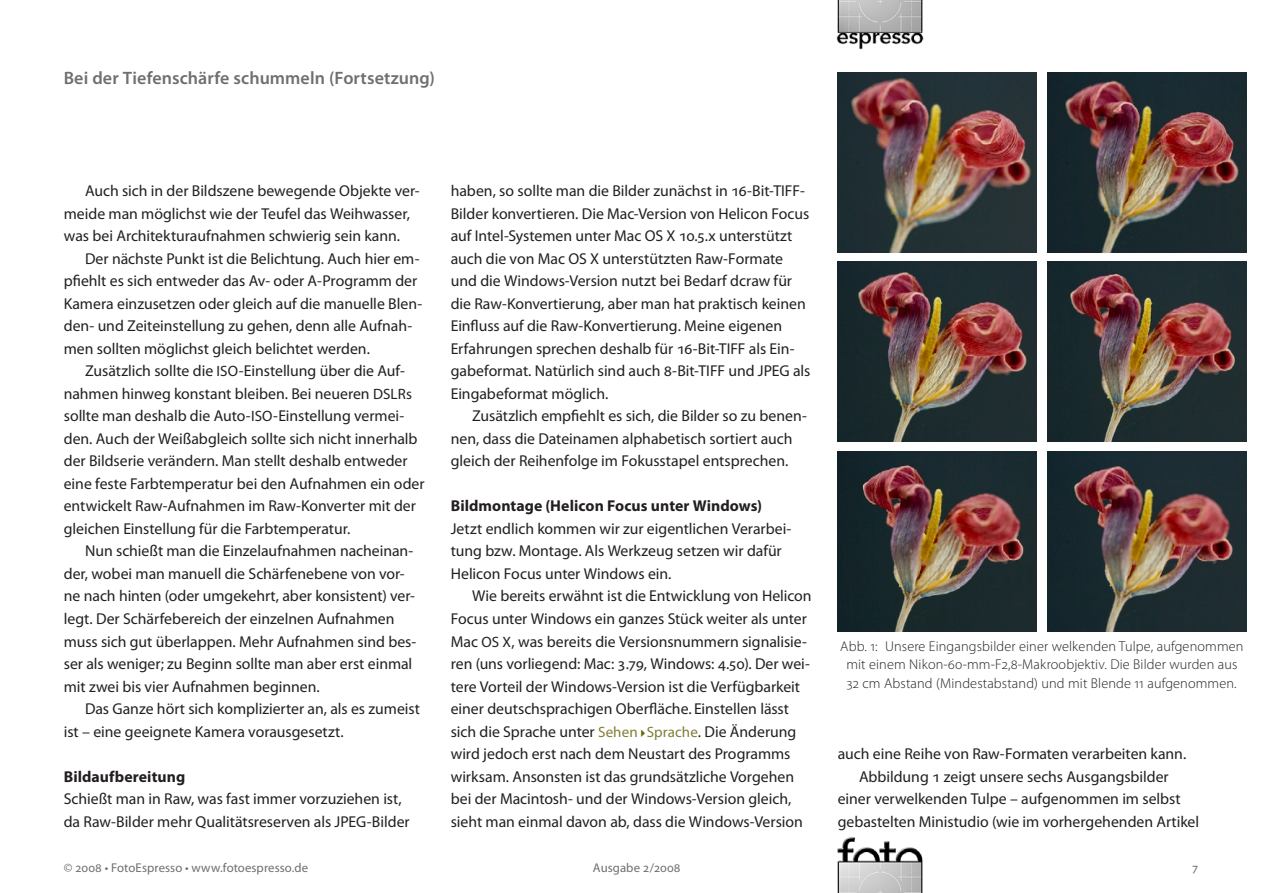
<style>
.page{position:relative;width:1263px;height:893px;background:#fff}
.page>*{position:absolute;margin:0;border:0;box-sizing:border-box;transform-origin:0 0}
.Titel_1_Fortsetzung{font:600 18px "Myriad Pro";letter-spacing:.005em;color:#6d6f71}
.P_x{font:15.75px/22.5px "Myriad Pro";color:#231f20}
.P_intro_nospace{font:15.75px/22.5px "Myriad Pro";color:#231f20}
.t1{font:700 15.75px "Myriad Pro";letter-spacing:.005em;color:#231f20}
.Figure-no{font:300 14.25px/18.8px "Myriad Pro";letter-spacing:.01em;color:#231f20;text-align:center}
.t2{font:12.75px "Myriad Pro";letter-spacing:.005em;color:#6d6f71}
.s1{font-size:15px}
.s2{font-size:15px;color:#827c36}
.s3{font-family:"My Sym 2";font-size:12px;color:#636606}
</style>
<div class="page">
<img style="left:836px;top:0;width:88px;height:50px">
<img style="left:837px;top:837px;width:86px;height:56px">
<img style="left:838px;top:72px;width:199px;height:180px">
<img style="left:1048px;top:72px;width:199px;height:180px">
<img style="left:838px;top:262px;width:199px;height:180px">
<img style="left:1048px;top:262px;width:199px;height:180px">
<img style="left:838px;top:451px;width:199px;height:180px">
<img style="left:1048px;top:451px;width:199px;height:180px">
<p class="Titel_1_Fortsetzung" style="left:64px;top:68px;width:373px">Bei der Tiefenschärfe schummeln (Fortsetzung)</p>
<p class="P_x" style="left:64px;top:180px;width:357px;text-indent:21px">Auch sich in der Bildszene bewegende Objekte ver&shy;meide man möglichst wie der Teufel das Weihwasser, was bei Architekturaufnahmen schwierig sein kann.</p>
<p class="P_x" style="left:64px;top:248px;width:360px;text-indent:21px">Der nächste Punkt ist die Belichtung. Auch hier em&shy;pfiehlt es sich entweder das Av- oder A-Programm der Kamera einzusetzen oder gleich auf die manuelle Blen&shy;den- und Zeiteinstellung zu gehen, denn alle Aufnah&shy;men sollten möglichst gleich belichtet werden.</p>
<p class="P_x" style="left:64px;top:360px;width:362px;text-indent:21px">Zusätzlich sollte die <span class="s1">ISO</span>-Einstellung über die Auf&shy;nahmen hinweg konstant bleiben. Bei neueren <span class="s1">DSLRs </span>sollte man deshalb die Auto-<span class="s1">ISO</span>-Einstellung vermei&shy;den. Auch der Weißabgleich sollte sich nicht innerhalb der Bildserie verändern. Man stellt deshalb entweder eine feste Farbtemperatur bei den Aufnahmen ein oder entwickelt Raw-Aufnahmen im Raw-Konverter mit der gleichen Einstellung für die Farbtemperatur.</p>
<p class="P_x" style="left:64px;top:540px;width:354px;text-indent:21px">Nun schießt man die Einzelaufnahmen nacheinan&shy;der, wobei man manuell die Schärfenebene von vor&shy;ne nach hinten (oder umgekehrt, aber konsistent) ver&shy;legt. Der Schärfebereich der einzelnen Aufnahmen muss sich gut überlappen. Mehr Aufnahmen sind bes&shy;ser als weniger; zu Beginn sollte man aber erst einmal mit zwei bis vier Aufnahmen beginnen.</p>
<p class="P_x" style="left:64px;top:698px;width:358px;text-indent:21px">Das Ganze hört sich komplizierter an, als es zumeist ist – eine geeignete Kamera vorausgesetzt.</p>
<h3 class="t1" style="left:64px;top:767px;width:123px">Bildaufbereitung</h3>
<p class="P_intro_nospace" style="left:64px;top:788px;width:347px">Schießt man in Raw, was fast immer vorzuziehen ist, da Raw-Bilder mehr Qualitätsreserven als JPEG-Bilder</p>
<p class="P_intro_nospace" style="left:451px;top:180px;width:361px">haben, so sollte man die Bilder zunächst in 16-Bit-TIFF-Bilder konvertieren. Die Mac-Version von Helicon Focus auf Intel-Systemen unter Mac OS X 10.5.x unterstützt auch die von Mac OS X unterstützten Raw-Formate und die Windows-Version nutzt bei Bedarf dcraw für die Raw-Konvertierung, aber man hat praktisch keinen Einfluss auf die Raw-Konvertierung. Meine eigenen Erfahrungen sprechen deshalb für 16-Bit-TIFF als Ein&shy;gabeformat. Natürlich sind auch 8-Bit-TIFF und JPEG als Eingabeformat möglich.</p>
<p class="P_x" style="left:451px;top:405px;width:358px;text-indent:21px">Zusätzlich empfiehlt es sich, die Bilder so zu benen&shy;nen, dass die Dateinamen alphabetisch sortiert auch gleich der Reihenfolge im Fokusstapel entsprechen.</p>
<h3 class="t1" style="left:451px;top:497px;width:313px">Bildmontage (Helicon Focus unter Windows)</h3>
<p class="P_intro_nospace" style="left:451px;top:518px;width:342px">Jetzt endlich kommen wir zur eigentlichen Verarbei&shy;tung bzw. Montage. Als Werkzeug setzen wir dafür<br>Helicon Focus unter Windows ein.</p>
<p class="P_x" style="left:451px;top:585px;width:362px;text-indent:21px">Wie bereits erwähnt ist die Entwicklung von Helicon Focus unter Windows ein ganzes Stück weiter als unter Mac <span class="s1">OS X</span>, was bereits die Versionsnummern signalisie&shy;ren (uns vorliegend: Mac: 3.79, Windows: 4.50). Der wei&shy;tere Vorteil der Windows-Version ist die Verfügbarkeit einer deutschsprachigen Oberfläche. Einstellen lässt sich die Sprache unter <span class="s2">Sehen</span><span class="s3">r</span><span class="s2">Sprache</span>. Die Änderung wird jedoch erst nach dem Neustart des Programms wirksam. Ansonsten ist das grundsätzliche Vorgehen bei der Macintosh- und der Windows-Version gleich, sieht man einmal davon ab, dass die Windows-Version</p>
<p class="Figure-no" style="left:840px;top:636px;width:405px">Abb. 1: Unsere Eingangsbilder einer welkenden Tulpe, aufgenommen mit einem Nikon-60-mm-F2,8-Makroobjektiv. Die Bilder wurden aus<br>32 cm Abstand (Mindestabstand) und mit Blende 11 aufgenommen.</p>
<p class="P_x" style="left:838px;top:743px;width:350px">auch eine Reihe von Raw-Formaten verarbeiten kann.</p>
<p class="P_x" style="left:838px;top:765px;width:363px;text-indent:21px">Abbildung 1 zeigt unsere sechs Ausgangsbilder einer verwelkenden Tulpe – aufgenommen im selbst gebastelten Ministudio (wie im vorhergehenden Artikel</p>
<p class="t2" style="left:64px;top:860px;width:246px">© 2008 • FotoEspresso • www.fotoespresso.de</p>
<p class="t2" style="left:593px;top:860px;width:57px">Ausgabe 2/2008</p>
<p class="t2" style="left:1192px;top:860px;width:8px">7</p>
</div>
